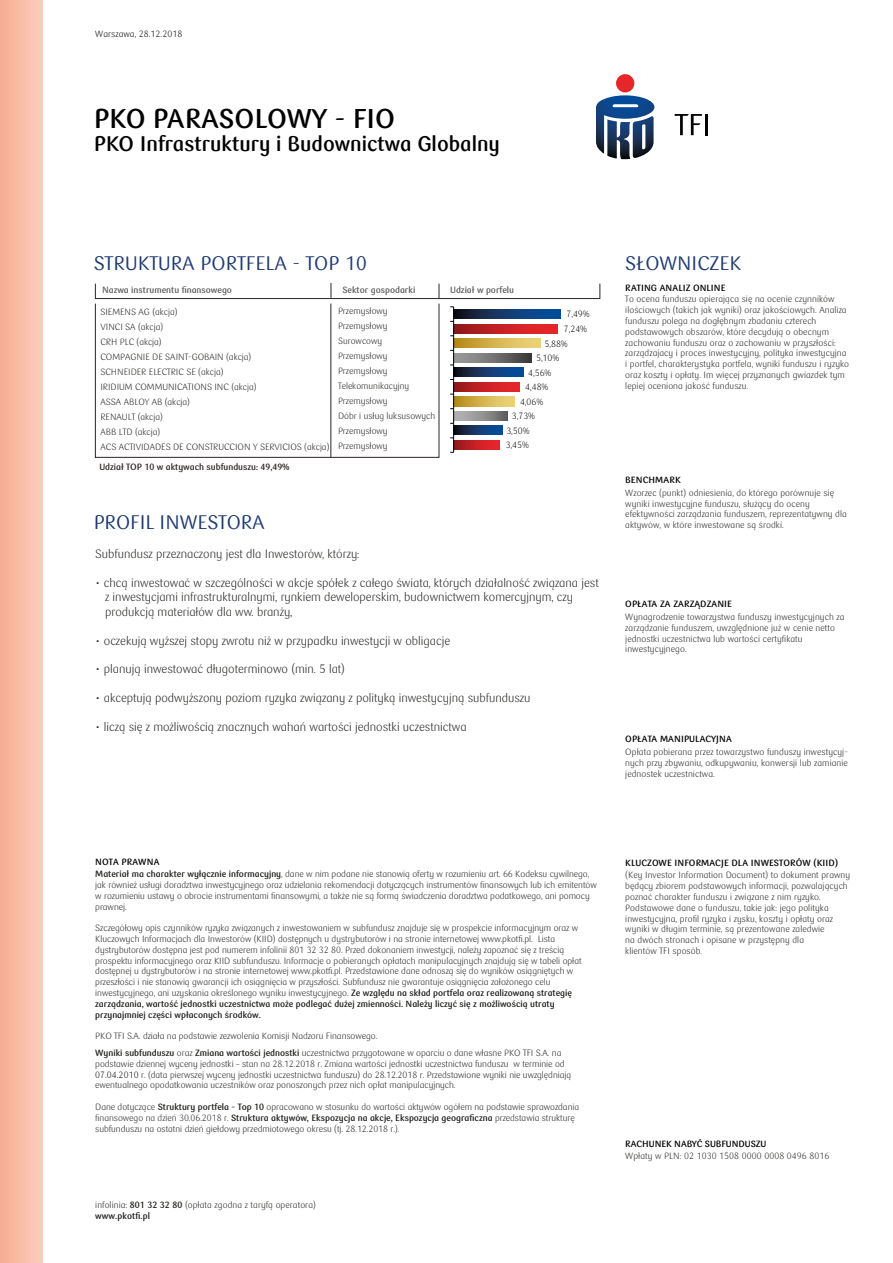
<style>
.page{position:relative;width:893px;height:1263px;background:#fff}
.page>*{position:absolute;margin:0;border:0;box-sizing:border-box;transform-origin:0 0}
.t1{font:700 27px "PKO Bank Polski";color:#000101}
.t2{font:700 21px "PKO Bank Polski";color:#000101}
.t3{font:19.5px "PKO Bank Polski";color:#1f3b71}
.t4{font:300 12px/14.4px "PKO Bank Polski";color:#1d1d1b}
.t5{font:300 9px/10.8px "PKO Bank Polski";color:#1d1d1b}
.t6{font:700 9px "PKO Bank Polski";letter-spacing:.01em;color:#000101}
.t7{font:300 9px "PKO Bank Polski";letter-spacing:.01em;color:#000101}
.t8{font:700 9px "PKO Bank Polski";color:#5f5c5d}
.t9{font:700 9px "PKO Bank Polski";color:#2a2423}
.s1{font-weight:700}
.s2{color:#000101}
</style>
<div class="page">
<div style="left:0;top:0;width:43px;height:1263px;background:linear-gradient(to right,#f6ad92,#facfbd)"></div>
<div style="left:616px;top:74px;width:18px;height:18px;background:#e6262b;border-radius:50%"></div>
<svg style="left:596px;top:95px;width:58px;height:64px"></svg>
<svg style="left:675px;top:114px;width:27px;height:21px"></svg>
<hr style="left:705px;top:114px;width:2px;height:21px;background:#000101">
<div style="left:95px;top:283px;width:505px;height:16px;border:1px solid #2b2523"></div>
<svg style="left:331px;top:283px;width:1px;height:15px"></svg>
<div style="left:95px;top:303px;width:344px;height:155px;border:1px solid #2b2523"></div>
<hr style="left:330px;top:304px;width:1px;height:153px;background:#2b2523">
<svg style="left:439px;top:284px;width:1px;height:15px"></svg>
<svg style="left:454px;top:441px;width:45px;height:9px"></svg>
<svg style="left:454px;top:426px;width:48px;height:9px"></svg>
<svg style="left:454px;top:411px;width:53px;height:10px"></svg>
<svg style="left:454px;top:397px;width:61px;height:9px"></svg>
<svg style="left:454px;top:382px;width:65px;height:9px"></svg>
<svg style="left:454px;top:368px;width:69px;height:9px"></svg>
<svg style="left:454px;top:353px;width:78px;height:9px"></svg>
<svg style="left:454px;top:339px;width:87px;height:9px"></svg>
<svg style="left:454px;top:324px;width:104px;height:9px"></svg>
<svg style="left:454px;top:309px;width:107px;height:9px"></svg>
<hr style="left:453px;top:307px;width:1px;height:145px;background:#000101">
<p class="t7" style="left:95px;top:29px;width:88px">Warszawa, 28.12.2018</p>
<h1 class="t1" style="left:94px;top:103px;width:303px">PKO PARASOLOWY - FIO</h1>
<h2 class="t2" style="left:94px;top:131px;width:408px">PKO Infrastruktury i Budownictwa Globalny</h2>
<h3 class="t3" style="left:94px;top:252px;width:274px">STRUKTURA PORTFELA - TOP 10</h3>
<p class="t8" style="left:102px;top:285px;width:131px">Nazwa instrumentu finansowego</p>
<p class="t8" style="left:342px;top:285px;width:74px">Sektor gospodarki</p>
<p class="t8" style="left:450px;top:285px;width:65px">Udział w porfelu</p>
<p class="t5" style="left:338px;top:304px;width:99px;line-height:15px">Przemysłowy<br>Przemysłowy<br>Surowcowy<br>Przemysłowy<br>Przemysłowy<br>Telekomunikacyjny<br>Przemysłowy<br>Dóbr i usług luksusowych<br>Przemysłowy<br>Przemysłowy</p>
<p class="t5" style="left:100px;top:307px;width:78px">SIEMENS AG (akcja)</p>
<p class="t7" style="left:566px;top:309px;width:25px">7,49%</p>
<p class="t5" style="left:100px;top:320px;width:230px;line-height:15px">VINCI SA (akcja)<br>CRH PLC (akcja)<br>COMPAGNIE DE SAINT-GOBAIN (akcja)<br>SCHNEIDER ELECTRIC SE (akcja)<br>IRIDIUM COMMUNICATIONS INC (akcja)<br>ASSA ABLOY AB (akcja)<br>RENAULT (akcja)<br>ABB LTD (akcja)<br>ACS ACTIVIDADES DE CONSTRUCCION Y SERVICIOS (akcja)</p>
<p class="t7" style="left:564px;top:324px;width:25px">7,24%</p>
<p class="t7" style="left:545px;top:338px;width:25px">5,88%</p>
<p class="t7" style="left:536px;top:353px;width:25px">5,10%</p>
<p class="t7" style="left:528px;top:367px;width:25px">4,56%</p>
<p class="t7" style="left:525px;top:382px;width:25px">4,48%</p>
<p class="t7" style="left:520px;top:397px;width:25px">4,06%</p>
<p class="t7" style="left:512px;top:411px;width:25px">3,73%</p>
<p class="t7" style="left:506px;top:426px;width:25px">3,50%</p>
<p class="t7" style="left:506px;top:440px;width:25px">3,45%</p>
<p class="t9" style="left:99px;top:461px;width:192px">Udział TOP 10 w aktywach subfunduszu: 49,49%</p>
<h3 class="t3" style="left:94px;top:512px;width:172px">PROFIL INWESTORA</h3>
<h3 class="t4" style="left:95px;top:547px;width:266px">Subfundusz przeznaczony jest dla Inwestorów, którzy:</h3>
<h3 class="t4" style="left:105px;top:576px;width:495px;text-indent:-10px">• chcą inwestować w szczególności w akcje spółek z całego świata, których działalność związana jest z inwestycjami infrastrukturalnymi, rynkiem deweloperskim, budownictwem komercyjnym, czy produkcją materiałów dla ww. branży,</h3>
<h3 class="t4" style="left:95px;top:633px;width:356px">• oczekują wyższej stopy zwrotu niż w przypadku inwestycji w obligacje</h3>
<h3 class="t4" style="left:95px;top:662px;width:251px">• planują inwestować długoterminowo (min. 5 lat)</h3>
<h3 class="t4" style="left:95px;top:691px;width:437px">• akceptują podwyższony poziom ryzyka związany z polityką inwestycyjną subfunduszu</h3>
<h3 class="t4" style="left:95px;top:720px;width:373px">• liczą się z możliwością znacznych wahań wartości jednostki uczestnictwa</h3>
<h3 class="t3" style="left:625px;top:252px;width:117px">SŁOWNICZEK</h3>
<p class="t6" style="left:625px;top:282px;width:102px">RATING ANALIZ ONLINE</p>
<p class="t5" style="left:625px;top:294px;width:225px">To ocena funduszu opierająca się na ocenie czynników ilościowych (takich jak wyniki) oraz jakościowych. Analiza funduszu polega na dogłębnym zbadaniu czterech podstawowych obszarów, które decydują o obecnym zachowaniu funduszu oraz o zachowaniu w przyszłości: zarządzajacy i proces inwestycyjny, polityka inwestycyjna i portfel, charakterystyka portfela, wyniki funduszu i ryzyko oraz koszty i opłaty. Im więcej przyznanych gwiazdek tym lepiej oceniona jakość funduszu.</p>
<p class="t6" style="left:625px;top:475px;width:57px">BENCHMARK</p>
<p class="t5" style="left:625px;top:488px;width:223px">Wzorzec (punkt) odniesienia, do którego porównuje się wyniki inwestycyjne funduszu, służący do oceny efektywności zarządzania funduszem, reprezentatywny dla aktywów, w które inwestowane są środki.</p>
<p class="t6" style="left:625px;top:599px;width:108px">OPŁATA ZA ZARZĄDZANIE</p>
<p class="t5" style="left:625px;top:612px;width:221px">Wynagrodzenie towarzystwa funduszy inwestycyjnych za zarządzanie funduszem, uwzględnione już w cenie netto jednostki uczestnictwa lub wartości certyfikatu inwestycyjnego.</p>
<p class="t6" style="left:625px;top:734px;width:108px">OPŁATA MANIPULACYJNA</p>
<p class="t5" style="left:625px;top:747px;width:224px;text-align:justify">Opłata pobierana przez towarzystwo funduszy inwestycyj&shy;nych przy zbywaniu, odkupywaniu, konwersji lub zamianie jednostek uczestnictwa.</p>
<p class="t6" style="left:95px;top:856px;width:66px">NOTA PRAWNA</p>
<p class="t5" style="left:95px;top:869px;width:503px"><span class="s1">Materiał ma charakter wyłącznie informacyjny</span>, dane w nim podane nie stanowią oferty w rozumieniu art. 66 Kodeksu cywilnego, jak również usługi doradztwa inwestycyjnego oraz udzielania rekomendacji dotyczących instrumentów finansowych lub ich emitentów w rozumieniu ustawy o obrocie instrumentami finansowymi, a także nie są formą świadczenia doradztwa podatkowego, ani pomocy prawnej.</p>
<p class="t5" style="left:95px;top:923px;width:488px">Szczegółowy opis czynników ryzyka związanych z inwestowaniem w subfundusz znajduje się w prospekcie informacyjnym oraz w Kluczowych Informacjach dla Inwestorów (KIID) dostępnych u dystrybutorów i na stronie internetowej www.pkotfi.pl. Lista dystrybutorów dostępna jest pod numerem infolinii 801 32 32 80. Przed dokonaniem inwestycji, należy zapoznać się z treścią prospektu informacyjnego oraz KIID subfunduszu. Informacje o pobieranych opłatach manipulacyjnych znajdują się w tabeli opłat dostępnej u dystrybutorów i na stronie internetowej www.pkotfi.pl. Przedstawione dane odnoszą się do wyników osiągniętych w przeszłości i nie stanowią gwarancji ich osiągnięcia w przyszłości. Subfundusz nie gwarantuje osiągnięcia założonego celu inwestycyjnego, ani uzyskania określonego wyniku inwestycyjnego. <span class="s1">Ze względu na skład portfela oraz realizowaną strategię zarządzania, wartość jednostki uczestnictwa może podlegać dużej zmienności. Należy liczyć się z możliwością utraty przynajmniej części wpłaconych środków.</span></p>
<p class="t5" style="left:95px;top:1028px;width:468px;line-height:16.6px">PKO TFI S.A. działa na podstawie zezwolenia Komisji Nadzoru Finansowego.<br><span class="s1">Wyniki subfunduszu</span> oraz <span class="s1">Zmiana wartości jednostki</span> uczestnictwa przygotowane w oparciu o dane własne PKO TFI S.A. na</p>
<p class="t5" style="left:95px;top:1058px;width:477px">podstawie dziennej wyceny jednostki – stan na 28.12.2018 r. Zmiana wartości jednostki uczestnictwa funduszu w terminie od<br><span class="s2">07.04.2010</span> r. (data pierwszej wyceny jednostki uczestnictwa funduszu) do 28.12.2018 r. Przedstawione wyniki nie uwzględniają ewentualnego opodatkowania uczestników oraz ponoszonych przez nich opłat manipulacyjnych.</p>
<p class="t5" style="left:95px;top:1102px;width:485px">Dane dotyczące <span class="s1">Struktury portfela - Top 10</span> opracowano w stosunku do wartości aktywów ogółem na podstawie sprawozdania finansowego na dzień 30.06.2018 r. <span class="s1">Struktura aktywów, Ekspozycja na akcje, Ekspozycja geograficzna</span> przedstawia strukturę subfunduszu na ostatni dzień giełdowy przedmiotowego okresu (tj. 28.12.2018 r.).</p>
<p class="t5" style="left:95px;top:1200px;width:222px">infolinia: <span class="s1">801 32 32 80</span> (opłata zgodna z taryfą operatora) <span class="s1">www.pkotfi.pl</span></p>
<p class="t6" style="left:625px;top:858px;width:214px">KLUCZOWE INFORMACJE DLA INWESTORÓW (KIID)</p>
<p class="t5" style="left:625px;top:870px;width:226px">(Key Investor Information Document) to dokument prawny będący zbiorem podstawowych informacji, pozwalających poznać charakter funduszu i związane z nim ryzyko.<br>Podstawowe dane o funduszu, takie jak: jego polityka inwestycyjna, profil ryzyka i zysku, koszty i opłaty oraz wyniki w długim terminie, są prezentowane zaledwie<br>na dwóch stronach i opisane w przystępny dla<br>klientów TFI sposób.</p>
<p class="t6" style="left:625px;top:1139px;width:143px">RACHUNEK NABYĆ SUBFUNDUSZU</p>
<p class="t5" style="left:625px;top:1151px;width:206px">Wpłaty w PLN: 02 1030 1508 0000 0008 0496 8016</p>
</div>
